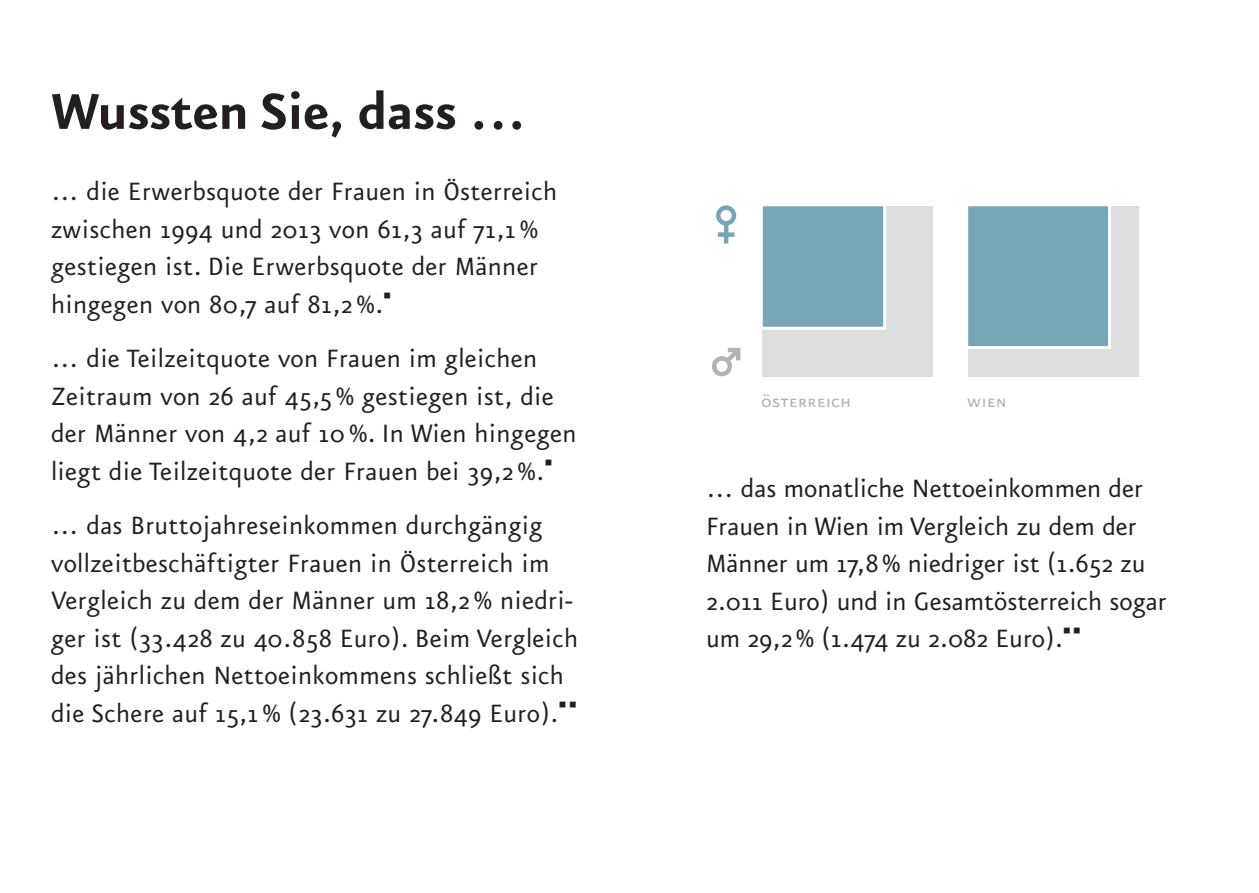
<style>
.page{position:relative;width:1259px;height:893px;background:#fff}
.page>*{position:absolute;margin:0;border:0;box-sizing:border-box;transform-origin:0 0}
.t1{font:700 60px "Eureka Sans";color:#231f20}
.t2{font:30px/37.5px "Eureka Sans";letter-spacing:.01em;color:#231f20}
.t3{font:21px "Eureka Sans Regular Caps";color:#b2b3b7}
</style>
<div class="page">
<div style="left:718px;top:232px;width:16px;height:5px;background:#76a6b5"></div>
<div style="left:716px;top:205px;width:20px;height:21px;border:4px solid #76a6b5;border-radius:50%"></div>
<hr style="left:724px;top:222px;width:4px;height:22px;background:#76a6b5">
<svg style="left:712px;top:347px;width:29px;height:30px"></svg>
<div style="left:762px;top:206px;width:170px;height:170px;background:#dcdddf"></div>
<svg style="left:762px;top:206px;width:124px;height:124px;background:#7daab9"></svg>
<div style="left:968px;top:206px;width:170px;height:170px;background:#dcdddf"></div>
<div style="left:968px;top:206px;width:143px;height:143px;background:#76a6b5"></div>
<h2 class="t1" style="left:51px;top:81px;width:476px">Wussten sie, dass …</h2>
<h2 class="t2" style="left:51px;top:174px;width:508px">… die Erwerbsquote der Frauen in Österreich</h2>
<p class="t2" style="left:51px;top:212px;width:488px;text-align:justify">zwischen 1994 und 2013 von 61,3 auf 71,1 % gestiegen ist. Die Erwerbsquote der Männer hingegen von 80,7 auf 81,2 %.</p>
<p class="t2" style="left:51px;top:341px;width:527px">… die Teilzeitquote von Frauen im gleichen Zeitraum von 26 auf 45,5 % gestiegen ist, die der Männer von 4,2 auf 10 %. In Wien hingegen liegt die Teilzeitquote der Frauen bei 39,2 %.</p>
<p class="t2" style="left:51px;top:508px;width:529px">… das Bruttojahreseinkommen durchgängig vollzeitbeschäftigter Frauen in Österreich im Vergleich zu dem der Männer um 18,2 % niedri&shy;ger ist (33.428 zu 40.858 Euro). Beim Vergleich des jährlichen Nettoeinkommens schließt sich</p>
<p class="t2" style="left:51px;top:696px;width:509px">die Schere auf 15,1 % (23.631 zu 27.849 Euro).</p>
<p class="t3" style="left:761px;top:391px;width:92px">österreich</p>
<p class="t3" style="left:967px;top:391px;width:41px">wien</p>
<p class="t2" style="left:706px;top:471px;width:441px">… das monatliche Nettoeinkommen der<br>Frauen in Wien im Vergleich zu dem der<br>Männer um 17,8 % niedriger ist (1.652 zu</p>
<p class="t2" style="left:706px;top:583px;width:462px">2.011 Euro) und in Gesamtösterreich sogar</p>
<p class="t2" style="left:706px;top:621px;width:358px">um 29,2 % (1.474 zu 2.082 Euro).</p>
</div>
